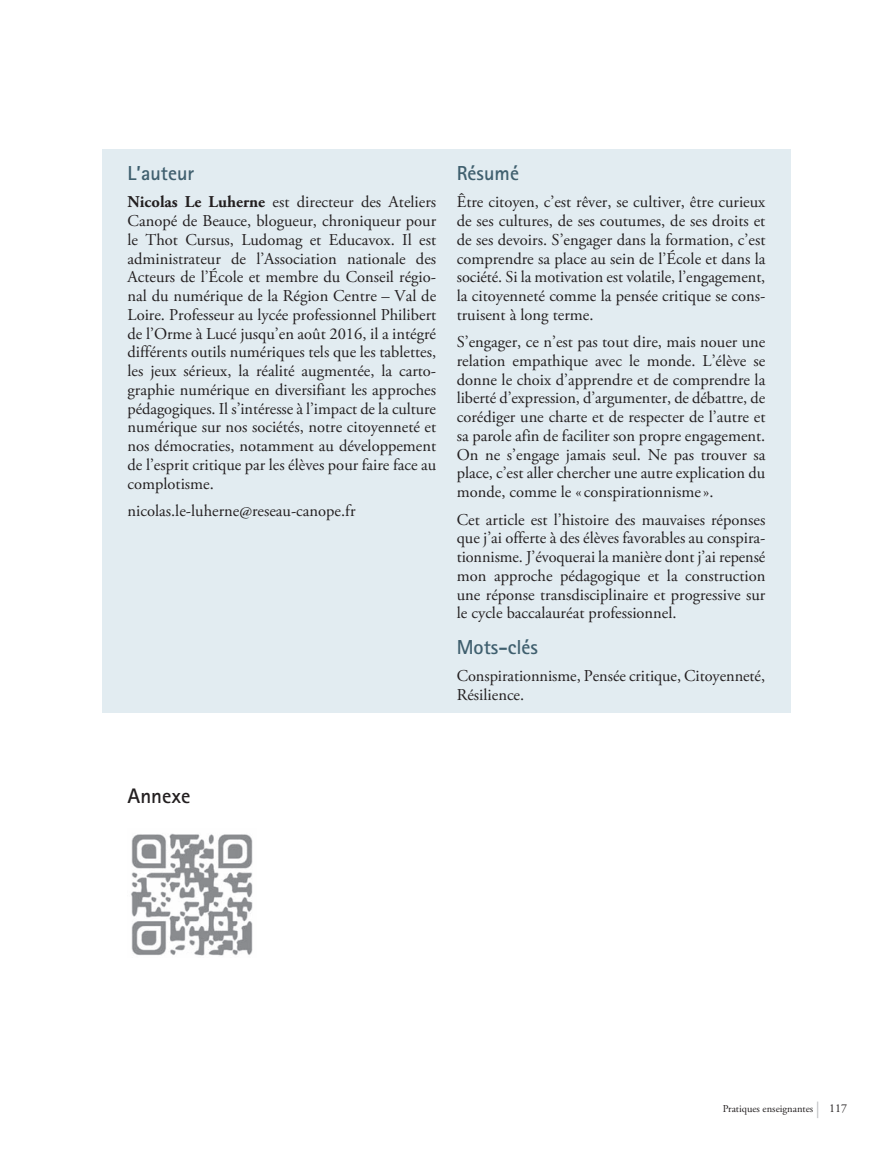
<style>
.page{position:relative;width:893px;height:1149px;background:#fff}
.page>*{position:absolute;margin:0;border:0;box-sizing:border-box;transform-origin:0 0}
.titre_gauche_1{font:700 21px "Rotis Sans Serif";color:#231f20}
.titre_gris_encadré_d{font:700 20.25px "Rotis Sans Serif";color:#3f5f6e}
.texte_Auteur_Résumé{font:16.5px/18.8px "Adobe Garamond Pro";color:#231f20;text-align:justify}
.t1{font:10.5px "Adobe Garamond Pro";color:#231f20}
.s1{font-weight:700}
.s2{font-size:16.5px;color:#bcbdc0}
.s3{font-size:12px}
</style>
<div class="page">
<img style="left:131px;top:833px;width:122px;height:123px">
<div style="left:102px;top:149px;width:689px;height:563px;background:#e2ecf1"></div>
<p class="titre_gris_encadré_d" style="left:128px;top:160px;width:68px">L’auteur</p>
<p class="texte_Auteur_Résumé" style="left:128px;top:193px;width:310px"><span class="s1">Nicolas Le Luherne</span> est directeur des Ateliers Canopé de Beauce, blogueur, chroniqueur pour le Thot Cursus, Ludomag et Educavox. Il est administrateur de l’Association nationale des Acteurs de l’École et membre du Conseil régio&shy;nal du numérique de la Région Centre – Val de Loire. Professeur au lycée professionnel Philibert de l’Orme à Lucé jusqu’en août 2016, il a intégré différents outils numériques tels que les tablettes, les jeux sérieux, la réalité augmentée, la carto&shy;graphie numérique en diversifiant les approches pédagogiques. Il s’intéresse à l’impact de la culture numérique sur nos sociétés, notre citoyenneté et nos démocraties, notamment au développement de l’esprit critique par les élèves pour faire face au complotisme.</p>
<p class="texte_Auteur_Résumé" style="left:128px;top:502px;width:229px">nicolas.le-luherne@reseau-canope.fr</p>
<p class="titre_gris_encadré_d" style="left:457px;top:160px;width:64px">Résumé</p>
<p class="texte_Auteur_Résumé" style="left:457px;top:193px;width:310px">Être citoyen, c’est rêver, se cultiver, être curieux de ses cultures, de ses coutumes, de ses droits et de ses devoirs. S’engager dans la formation, c’est comprendre sa place au sein de l’École et dans la société. Si la motivation est volatile, l’engagement, la citoyenneté comme la pensée critique se cons&shy;truisent à long terme.</p>
<p class="texte_Auteur_Résumé" style="left:457px;top:333px;width:310px">S’engager, ce n’est pas tout dire, mais nouer une relation empathique avec le monde. L’élève se donne le choix d’apprendre et de comprendre la liberté d’expression, d’argumenter, de débattre, de corédiger une charte et de respecter de l’autre et sa parole afin de faciliter son propre engagement.<br>On ne s’engage jamais seul. Ne pas trouver sa place, c’est aller chercher une autre explication du monde, comme le « conspirationnisme».</p>
<p class="texte_Auteur_Résumé" style="left:457px;top:510px;width:310px">Cet article est l’histoire des mauvaises réponses que j’ai offerte à des élèves favorables au conspira&shy;tionnisme. J’évoquerai la manière dont j’ai repensé mon approche pédagogique et la construction une réponse transdisciplinaire et progressive sur le cycle baccalauréat professionnel.</p>
<p class="titre_gris_encadré_d" style="left:457px;top:634px;width:83px">Mots-clés</p>
<p class="texte_Auteur_Résumé" style="left:457px;top:667px;width:310px">Conspirationnisme, Pensée critique, Citoyenneté,<br>Résilience.</p>
<p class="titre_gauche_1" style="left:128px;top:782px;width:64px">Annexe</p>
<p class="t1" style="left:723px;top:1101px;width:126px">Pratiques enseignantes <span class="s2">|</span> <span class="s3">117</span></p>
</div>
